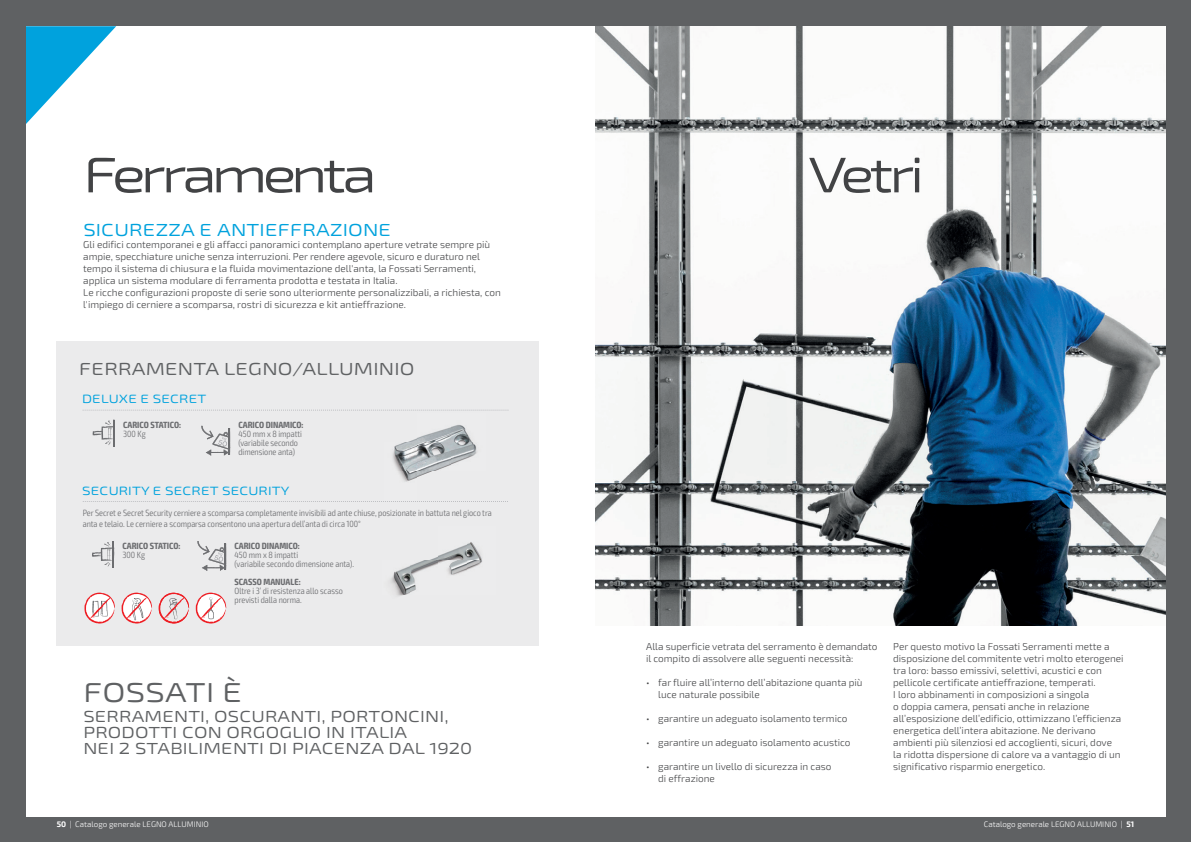
<style>
.page{position:relative;width:1191px;height:842px;background:#5f6163}
.page>*{position:absolute;margin:0;border:0;box-sizing:border-box;transform-origin:0 0}
.t1{font:expanded 50px "Exo 2";letter-spacing:-.09em;color:#424345}
.t2{font:expanded 27.4px "Exo 2";letter-spacing:.01em;color:#5f6163}
.t3{font:expanded 17.4px "Exo 2";letter-spacing:.01em;color:#5f6163}
.t4{font:expanded 17.4px "Exo 2";letter-spacing:.01em;color:#00a2dd}
.t5{font:expanded 16px/16px "Exo 2";letter-spacing:.01em;color:#5f6163}
.t6{font:expanded 12px "Exo 2";letter-spacing:.01em;color:#00a2dd}
.t7{font:300 10px/12px "Exo 2";color:#424345}
.t8{font:300 condensed 9px/9px "Exo 2";color:#6c6d70}
.t9{font:700 condensed 9px "Exo 2";color:#6c6d70}
.t10{font:300 8px "Exo 2";color:#fff}
.s1{font-weight:700}
</style>
<div class="page">
<div style="left:26px;top:26px;width:1139px;height:790px;background:#fff"></div>
<svg style="left:26px;top:26px;width:90px;height:98px"></svg>
<img style="left:596px;top:26px;width:569px;height:600px">
<div style="left:57px;top:342px;width:482px;height:304px;background:#ebebec"></div>
<img style="left:390px;top:542px;width:92px;height:54px">
<svg style="left:121px;top:593px;width:31px;height:30px"></svg>
<svg style="left:84px;top:593px;width:31px;height:30px"></svg>
<svg style="left:196px;top:593px;width:31px;height:30px"></svg>
<svg style="left:158px;top:593px;width:31px;height:30px"></svg>
<svg style="left:92px;top:541px;width:22px;height:27px"></svg>
<svg style="left:197px;top:541px;width:30px;height:30px"></svg>
<img style="left:392px;top:425px;width:85px;height:57px">
<svg style="left:92px;top:420px;width:23px;height:26px"></svg>
<svg style="left:201px;top:426px;width:30px;height:30px"></svg>
<svg style="left:83px;top:410px;width:425px;height:1px"></svg>
<svg style="left:83px;top:501px;width:425px;height:1px"></svg>
<h1 class="t1" style="left:83px;top:146px;width:294px">Ferramenta</h1>
<h3 class="t4" style="left:83px;top:220px;width:309px">SICUREZZA E ANTIEFFRAZIONE</h3>
<p class="t7" style="left:83px;top:239px;width:419px">Gli edifici contemporanei e gli affacci panoramici contemplano aperture vetrate sempre più ampie, specchiature uniche senza interruzioni. Per rendere agevole, sicuro e duraturo nel tempo il sistema di chiusura e la fluida movimentazione dell'anta, la Fossati Serramenti, applica un sistema modulare di ferramenta prodotta e testata in Italia.<br>Le ricche configurazioni proposte di serie sono ulteriormente personalizzibali, a richiesta, con l'impiego di cerniere a scomparsa, rostri di sicurezza e kit antieffrazione.</p>
<h3 class="t3" style="left:79px;top:359px;width:337px">FERRAMENTA LEGNO/ALLUMINIO</h3>
<p class="t6" style="left:82px;top:392px;width:126px">DELUXE E SECRET</p>
<p class="t9" style="left:123px;top:419px;width:59px">CARICO STATICO:</p>
<p class="t8" style="left:123px;top:429px;width:24px">300 Kg</p>
<p class="t9" style="left:238px;top:419px;width:67px">CARICO DINAMICO:</p>
<p class="t8" style="left:238px;top:429px;width:65px">450 mm x 8 impatti (variabile secondo dimensione anta)</p>
<p class="t6" style="left:82px;top:483px;width:209px">SECURITY E SECRET SECURITY</p>
<p class="t8" style="left:83px;top:507px;width:411px;line-height:11px">Per Secret e Secret Security cerniere a scomparsa completamente invisibili ad ante chiuse, posizionate in battuta nel gioco tra anta e telaio. Le cerniere a scomparsa consentono una apertura dell’anta di circa 100°</p>
<p class="t9" style="left:122px;top:541px;width:59px">CARICO STATICO:</p>
<p class="t8" style="left:122px;top:551px;width:24px">300 Kg</p>
<p class="t9" style="left:234px;top:541px;width:67px">CARICO DINAMICO:</p>
<p class="t8" style="left:234px;top:551px;width:121px">450 mm x 8 impatti<br>(variabile secondo dimensione anta).</p>
<p class="t9" style="left:234px;top:577px;width:68px">SCASSO MANUALE:</p>
<p class="t8" style="left:234px;top:587px;width:110px">Oltre i 3’ di resistenza allo scasso previsti dalla norma.</p>
<h2 class="t2" style="left:83px;top:677px;width:160px">FOSSATI È</h2>
<h3 class="t5" style="left:83px;top:709px;width:390px">SERRAMENTI, OSCURANTI, PORTONCINI,<br>PRODOTTI CON ORGOGLIO IN ITALIA<br>NEI 2 STABILIMENTI DI PIACENZA DAL 1920</h3>
<h1 class="t1" style="left:808px;top:146px;width:117px">Vetri</h1>
<p class="t7" style="left:646px;top:640px;width:233px">Alla superficie vetrata del serramento è demandato il compito di assolvere alle seguenti necessità:</p>
<p class="t7" style="left:658px;top:676px;width:206px;text-indent:-12px">• far fluire all’interno dell’abitazione quanta più luce naturale possibile</p>
<p class="t7" style="left:646px;top:712px;width:203px">• garantire un adeguato isolamento termico</p>
<p class="t7" style="left:646px;top:736px;width:206px">• garantire un adeguato isolamento acustico</p>
<p class="t7" style="left:658px;top:760px;width:175px;text-indent:-12px">• garantire un livello di sicurezza in caso di effrazione</p>
<p class="t7" style="left:893px;top:640px;width:232px">Per questo motivo la Fossati Serramenti mette a disposizione del commitente vetri molto eterogenei tra loro: basso emissivi, selettivi, acustici e con pellicole certificate antieffrazione, temperati.<br>I loro abbinamenti in composizioni a singola<br>o doppia camera, pensati anche in relazione all’esposizione dell’edificio, ottimizzano l’efficienza energetica dell’intera abitazione. Ne derivano ambienti più silenziosi ed accoglienti, sicuri, dove<br>la ridotta dispersione di calore va a vantaggio di un significativo risparmio energetico.</p>
<p class="t10" style="left:57px;top:820px;width:153px"><span class="s1">50</span> | Catalogo generale LEGNO ALLUMINIO</p>
<p class="t10" style="left:984px;top:820px;width:152px">Catalogo generale LEGNO ALLUMINIO | <span class="s1">51</span></p>
</div>
